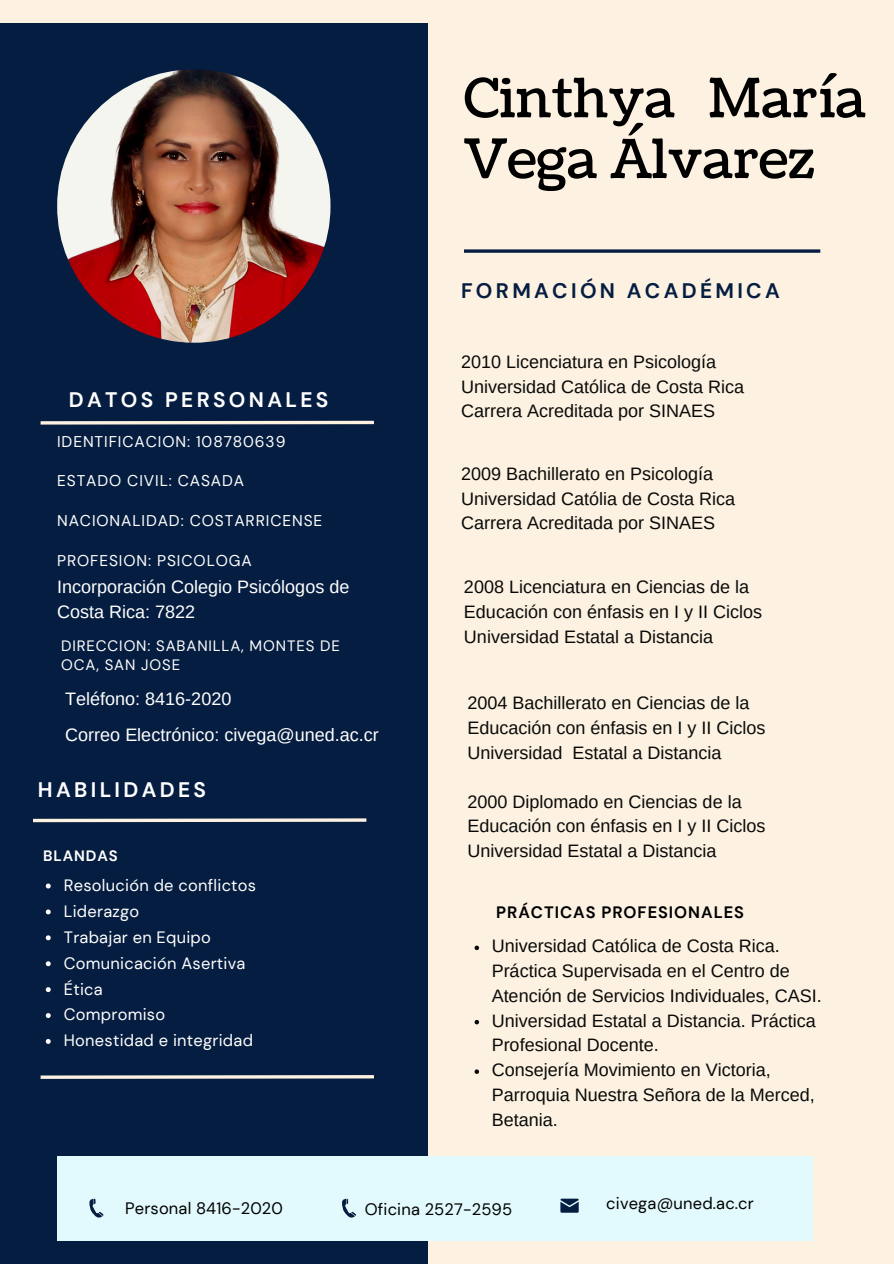
<style>
.page{position:relative;width:894px;height:1264px;background:#fff}
.page>*{position:absolute;margin:0;border:0;box-sizing:border-box;transform-origin:0 0}
.t1{font:54px/60.8px "Coustard";color:#000}
.t2{font:700 21px "DM Sans";letter-spacing:.16em;color:#fff}
.t3{font:700 21px "DM Sans";letter-spacing:.16em;color:#051d40}
.t4{font:18px/24.8px "Arimo";color:#090a08}
.t5{font:18px/24.8px "Arimo";color:#fff}
.t6{font:16.5px "DM Sans";letter-spacing:.015em;color:#fff}
.t7{font:16.5px "DM Sans";letter-spacing:.01em;color:#000}
.t8{font:700 16.5px "DM Sans";letter-spacing:.06em;color:#000}
.t9{font:15.6px "DM Sans";letter-spacing:.06em;color:#fff}
.t10{font:15px/19.2px "DM Sans";letter-spacing:.06em;color:#fff}
.t11{font:700 15px "DM Sans";letter-spacing:.06em;color:#fff}
</style>
<div class="page">
<div style="left:0;top:0;width:893px;height:1263px;background:#fdf2e2"></div>
<div style="left:0;top:23px;width:428px;height:1240px;background:#051d40"></div>
<div style="left:57px;top:1156px;width:755px;height:84px;background:#e2fafd"></div>
<img style="left:57px;top:69px;width:273px;height:274px;border-radius:50%">
<hr style="left:41px;top:421px;width:333px;height:3px;background:#fdf2e2">
<svg style="left:33px;top:818px;width:333px;height:4px"></svg>
<hr style="left:41px;top:1075px;width:333px;height:3px;background:#fdf2e2">
<svg style="left:89px;top:1198px;width:14px;height:19px"></svg>
<svg style="left:560px;top:1198px;width:18px;height:14px"></svg>
<svg style="left:464px;top:249px;width:356px;height:4px"></svg>
<svg style="left:342px;top:1198px;width:14px;height:19px"></svg>
<svg style="left:46px;top:883px;width:5px;height:5px"></svg>
<svg style="left:46px;top:909px;width:5px;height:5px"></svg>
<svg style="left:46px;top:935px;width:5px;height:5px"></svg>
<svg style="left:46px;top:961px;width:5px;height:5px"></svg>
<svg style="left:46px;top:987px;width:5px;height:5px"></svg>
<svg style="left:46px;top:1013px;width:5px;height:5px"></svg>
<svg style="left:46px;top:1039px;width:5px;height:4px"></svg>
<svg style="left:474px;top:945px;width:5px;height:5px"></svg>
<svg style="left:474px;top:1019px;width:5px;height:5px"></svg>
<svg style="left:474px;top:1069px;width:5px;height:4px"></svg>
<h2 class="t1" style="left:464px;top:69px;width:403px">Cinthya María<br>Vega Álvarez</h2>
<p class="t2" style="left:69px;top:386px;width:261px">DATOS PERSONALES</p>
<p class="t9" style="left:57px;top:431px;width:230px">IDENTIFICACION: 108780639</p>
<p class="t9" style="left:57px;top:471px;width:188px">ESTADO CIVIL: CASADA</p>
<p class="t9" style="left:57px;top:510px;width:267px">NACIONALIDAD: COSTARRICENSE</p>
<p class="t9" style="left:57px;top:550px;width:196px">PROFESION: PSICOLOGA</p>
<h1 class="t5" style="left:57px;top:574px;width:294px">Incorporación Colegio Psicólogos de<br>Costa Rica: 7822</h1>
<p class="t10" style="left:61px;top:636px;width:280px">DIRECCION: SABANILLA, MONTES DE<br>OCA, SAN JOSE</p>
<p class="t5" style="left:65px;top:686px;width:168px">Teléfono: 8416-2020</p>
<p class="t5" style="left:65px;top:722px;width:315px">Correo Electrónico: civega@uned.ac.cr</p>
<h4 class="t2" style="left:38px;top:775px;width:170px">HABILIDADES</h4>
<p class="t11" style="left:43px;top:845px;width:76px">BLANDAS</p>
<h4 class="t6" style="left:64px;top:874px;width:194px">Resolución de conflictos</h4>
<h4 class="t6" style="left:64px;top:900px;width:77px">Liderazgo</h4>
<h2 class="t6" style="left:64px;top:926px;width:148px">Trabajar en Equipo</h2>
<p class="t6" style="left:64px;top:952px;width:183px">Comunicación Asertiva</p>
<h5 class="t6" style="left:64px;top:978px;width:40px">Ética</h5>
<p class="t6" style="left:64px;top:1004px;width:103px">Compromiso</p>
<p class="t6" style="left:64px;top:1029px;width:191px">Honestidad e integridad</p>
<h2 class="t3" style="left:461px;top:277px;width:320px">FORMACIÓN ACADÉMICA</h2>
<h4 class="t4" style="left:461px;top:349px;width:284px">2010 Licenciatura en Psicología<br>Universidad Católica de Costa Rica<br>Carrera Acreditada por SINAES</h4>
<h4 class="t4" style="left:461px;top:461px;width:275px">2009 Bachillerato en Psicología<br>Universidad Católia de Costa Rica<br>Carrera Acreditada por SINAES</h4>
<h4 class="t4" style="left:464px;top:574px;width:299px">2008 Licenciatura en Ciencias de la<br>Educación con énfasis en I y II Ciclos<br>Universidad Estatal a Distancia</h4>
<h4 class="t4" style="left:467px;top:690px;width:299px">2004 Bachillerato en Ciencias de la<br>Educación con énfasis en I y II Ciclos<br>Universidad Estatal a Distancia</h4>
<h4 class="t4" style="left:467px;top:788px;width:299px">2000 Diplomado en Ciencias de la<br>Educación con énfasis en I y II Ciclos<br>Universidad Estatal a Distancia</h4>
<p class="t8" style="left:496px;top:901px;width:249px">PRÁCTICAS PROFESIONALES</p>
<h3 class="t4" style="left:491px;top:933px;width:331px">Universidad Católica de Costa Rica.<br>Práctica Supervisada en el Centro de<br>Atención de Servicios Individuales, CASI.</h3>
<p class="t4" style="left:491px;top:1008px;width:325px">Universidad Estatal a Distancia. Práctica<br>Profesional Docente.</p>
<p class="t4" style="left:491px;top:1057px;width:324px">Consejería Movimiento en Victoria,<br>Parroquia Nuestra Señora de la Merced,<br>Betania.</p>
<p class="t7" style="left:125px;top:1197px;width:159px">Personal 8416-2020</p>
<p class="t7" style="left:365px;top:1198px;width:149px">Oficina 2527-2595</p>
<p class="t7" style="left:606px;top:1192px;width:149px">civega@uned.ac.cr</p>
</div>
